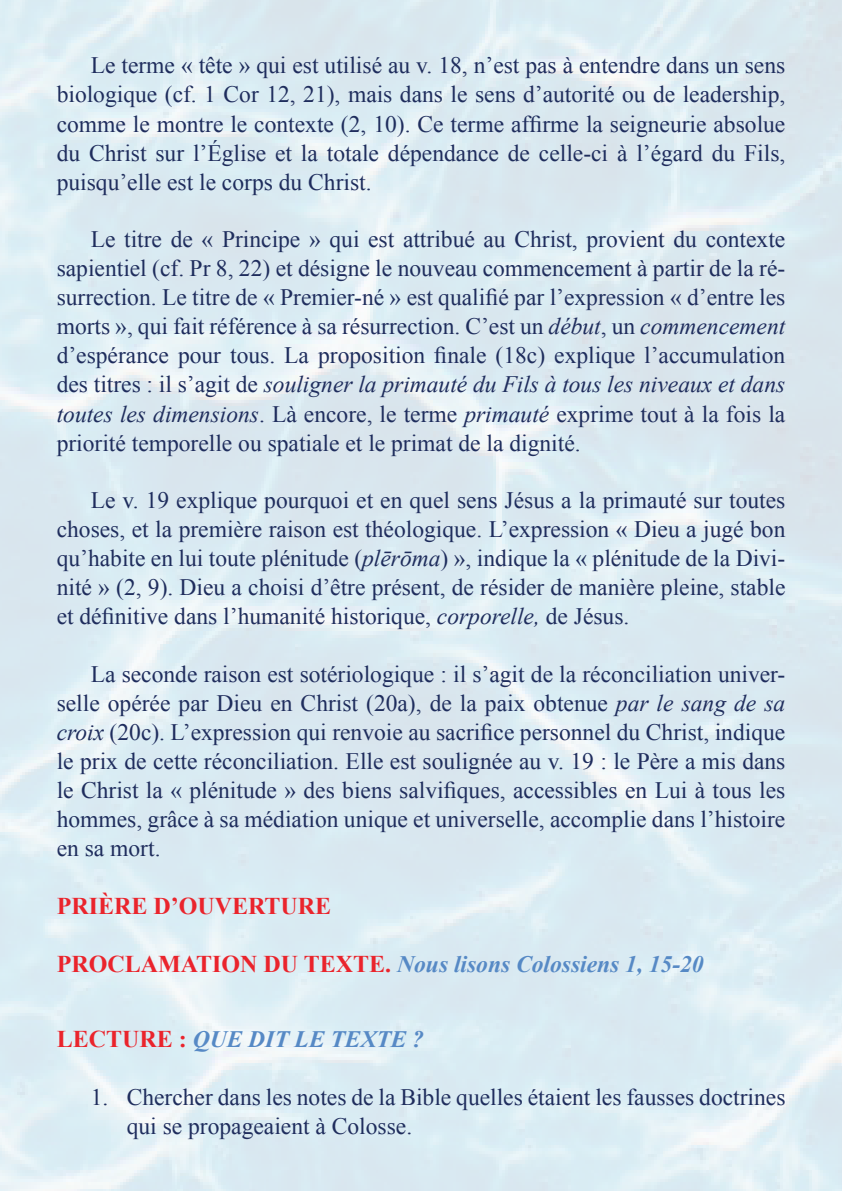
<style>
.page{position:relative;width:842px;height:1191px;background:#fff}
.page>*{position:absolute;margin:0;border:0;box-sizing:border-box;transform-origin:0 0}
._8__ORACION_INICIAL{font:700 24px "Times New Roman";color:#ea242c}
._7__TEXTO_GENERAL{font:23.6px/29px "Times New Roman";color:#1f2d5d;text-align:justify}
._8__ORACION_INICIAL-2{font:italic 700 23.6px "Times New Roman";color:#5689c5}
._10__LECTURA{font:italic 700 23.6px "Times New Roman";color:#5689c5}
.s1{font-style:italic}
.s2{font-style:normal;font-size:24px;color:#ea242c}
</style>
<div class="page">
<p class="_7__TEXTO_GENERAL" style="left:57px;top:51px;width:730px;text-indent:34px">Le terme « tête » qui est utilisé au v. 18, n’est pas à entendre dans un sens biologique (cf. 1 Cor 12, 21), mais dans le sens d’autorité ou de leadership, comme le montre le contexte (2, 10). Ce terme affirme la seigneurie absolue du Christ sur l’Église et la totale dépendance de celle-ci à l’égard du Fils, puisqu’elle est le corps du Christ.</p>
<p class="_7__TEXTO_GENERAL" style="left:57px;top:224px;width:730px;text-indent:34px">Le titre de « Principe » qui est attribué au Christ, provient du contexte sapientiel (cf. Pr 8, 22) et désigne le nouveau commencement à partir de la ré&shy;surrection. Le titre de « Premier-né » est qualifié par l’expression « d’entre les morts », qui fait référence à sa résurrection. C’est un <span class="s1">début</span>, un <span class="s1">commencement </span>d’espérance pour tous. La proposition finale (18c) explique l’accumulation des titres : il s’agit de <span class="s1">souligner la primauté du Fils à tous les niveaux et dans toutes les dimensions</span>. Là encore, le terme <span class="s1">primauté</span> exprime tout à la fois la priorité temporelle ou spatiale et le primat de la dignité.</p>
<p class="_7__TEXTO_GENERAL" style="left:57px;top:485px;width:730px;text-indent:34px">Le v. 19 explique pourquoi et en quel sens Jésus a la primauté sur toutes choses, et la première raison est théologique. L’expression « Dieu a jugé bon qu’habite en lui toute plénitude (<span class="s1">plērōma</span>) », indique la « plénitude de la Divi&shy;nité » (2, 9). Dieu a choisi d’être présent, de résider de manière pleine, stable et définitive dans l’humanité historique, <span class="s1">corporelle,</span> de Jésus.</p>
<p class="_7__TEXTO_GENERAL" style="left:57px;top:659px;width:730px;text-indent:34px">La seconde raison est sotériologique : il s’agit de la réconciliation univer&shy;selle opérée par Dieu en Christ (20a), de la paix obtenue <span class="s1">par le sang de sa croix</span> (20c). L’expression qui renvoie au sacrifice personnel du Christ, indique le prix de cette réconciliation. Elle est soulignée au v. 19 : le Père a mis dans le Christ la « plénitude » des biens salvifiques, accessibles en Lui à tous les hommes, grâce à sa médiation unique et universelle, accomplie dans l’histoire en sa mort.</p>
<p class="_8__ORACION_INICIAL" style="left:57px;top:889px;width:276px">PRIÈRE D’OUVERTURE</p>
<p class="_8__ORACION_INICIAL-2" style="left:57px;top:947px;width:648px"><span class="s2">PROCLAMATION DU TEXTE.</span> Nous lisons Colossiens 1, 15-20</p>
<p class="_10__LECTURA" style="left:57px;top:1022px;width:369px"><span class="s2">LECTURE :</span> QUE DIT LE TEXTE ?</p>
<p class="_7__TEXTO_GENERAL" style="left:127px;top:1082px;width:660px;text-indent:-36px">1. Chercher dans les notes de la Bible quelles étaient les fausses doctrines qui se propageaient à Colosse.</p>
</div>
